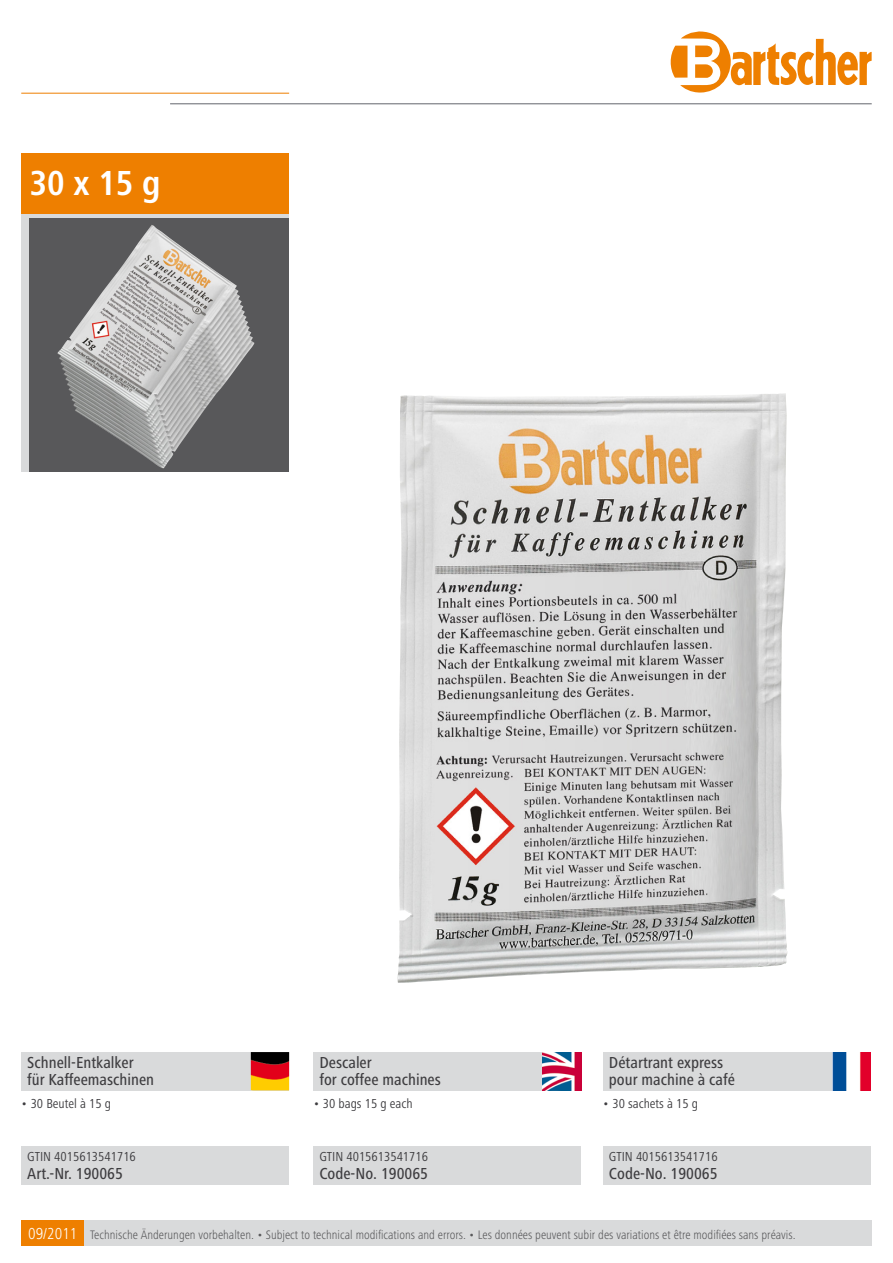
<style>
.page{position:relative;width:893px;height:1263px;background:#fff}
.page>*{position:absolute;margin:0;border:0;box-sizing:border-box;transform-origin:0 0}
.t1{font:700 condensed 36px "Frutiger Next LTW1 G";color:#fff}
.t2{font:500 condensed 16.5px/17.2px "Frutiger Next LTW1 G";color:#3e3d40}
.t3{font:condensed 13.5px "Frutiger Next LTW1 G";color:#3e3d40}
.t4{font:300 condensed 12.75px "Frutiger Next LTW1 G";color:#58585a}
.s1{font-size:16.5px;color:#fff}
</style>
<div class="page">
<div style="left:21px;top:193px;width:268px;height:279px;background:#d9dadb"></div>
<div style="left:50px;top:1220px;width:822px;height:26px;background:#d9dadb"></div>
<hr style="left:21px;top:93px;width:268px;height:1px;background:#ee7f00">
<hr style="left:170px;top:103px;width:702px;height:1px;background:#63656d">
<div style="left:21px;top:1220px;width:63px;height:26px;background:#ee7f00"></div>
<svg style="left:670px;top:31px;width:202px;height:62px"></svg>
<div style="left:21px;top:1052px;width:268px;height:38px;background:#d9dadb"></div>
<div style="left:21px;top:1147px;width:268px;height:38px;background:#d9dadb"></div>
<div style="left:313px;top:1052px;width:268px;height:38px;background:#d9dadb"></div>
<img style="left:543px;top:1052px;width:38px;height:38px">
<div style="left:313px;top:1147px;width:268px;height:38px;background:#d9dadb"></div>
<div style="left:603px;top:1052px;width:268px;height:38px;background:#d9dadb"></div>
<img style="left:833px;top:1052px;width:38px;height:38px">
<div style="left:603px;top:1147px;width:268px;height:38px;background:#d9dadb"></div>
<img style="left:251px;top:1052px;width:38px;height:38px">
<div style="left:21px;top:153px;width:268px;height:61px;background:#ee7f00"></div>
<div style="left:30px;top:218px;width:259px;height:254px;background:#58585a"></div>
<img style="left:57px;top:225px;width:197px;height:243px">
<img style="left:397px;top:393px;width:390px;height:590px">
<h1 class="t1" style="left:30px;top:162px;width:132px">30 x 15 g</h1>
<p class="t2" style="left:27px;top:1054px;width:129px">Schnell-Entkalker für Kaffeemaschinen</p>
<p class="t3" style="left:21px;top:1095px;width:91px">• 30 Beutel à 15 g</p>
<p class="t3" style="left:27px;top:1149px;width:110px">GTIN 4015613541716</p>
<p class="t2" style="left:27px;top:1164px;width:97px">Art.-Nr. 190065</p>
<p class="t2" style="left:319px;top:1054px;width:123px">Descaler<br>for coffee machines</p>
<p class="t3" style="left:313px;top:1095px;width:101px">• 30 bags 15 g each</p>
<p class="t3" style="left:319px;top:1149px;width:110px">GTIN 4015613541716</p>
<p class="t2" style="left:319px;top:1164px;width:110px">Code-No. 190065</p>
<p class="t2" style="left:609px;top:1054px;width:128px">Détartrant express pour machine à café</p>
<p class="t3" style="left:603px;top:1095px;width:97px">• 30 sachets à 15 g</p>
<p class="t3" style="left:609px;top:1149px;width:110px">GTIN 4015613541716</p>
<p class="t2" style="left:609px;top:1164px;width:110px">Code-No. 190065</p>
<p class="t4" style="left:28px;top:1227px;width:769px"><span class="s1">09/2011</span> Technische Änderungen vorbehalten. • Subject to technical modifications and errors. • Les données peuvent subir des variations et être modifiées sans préavis.</p>
</div>
